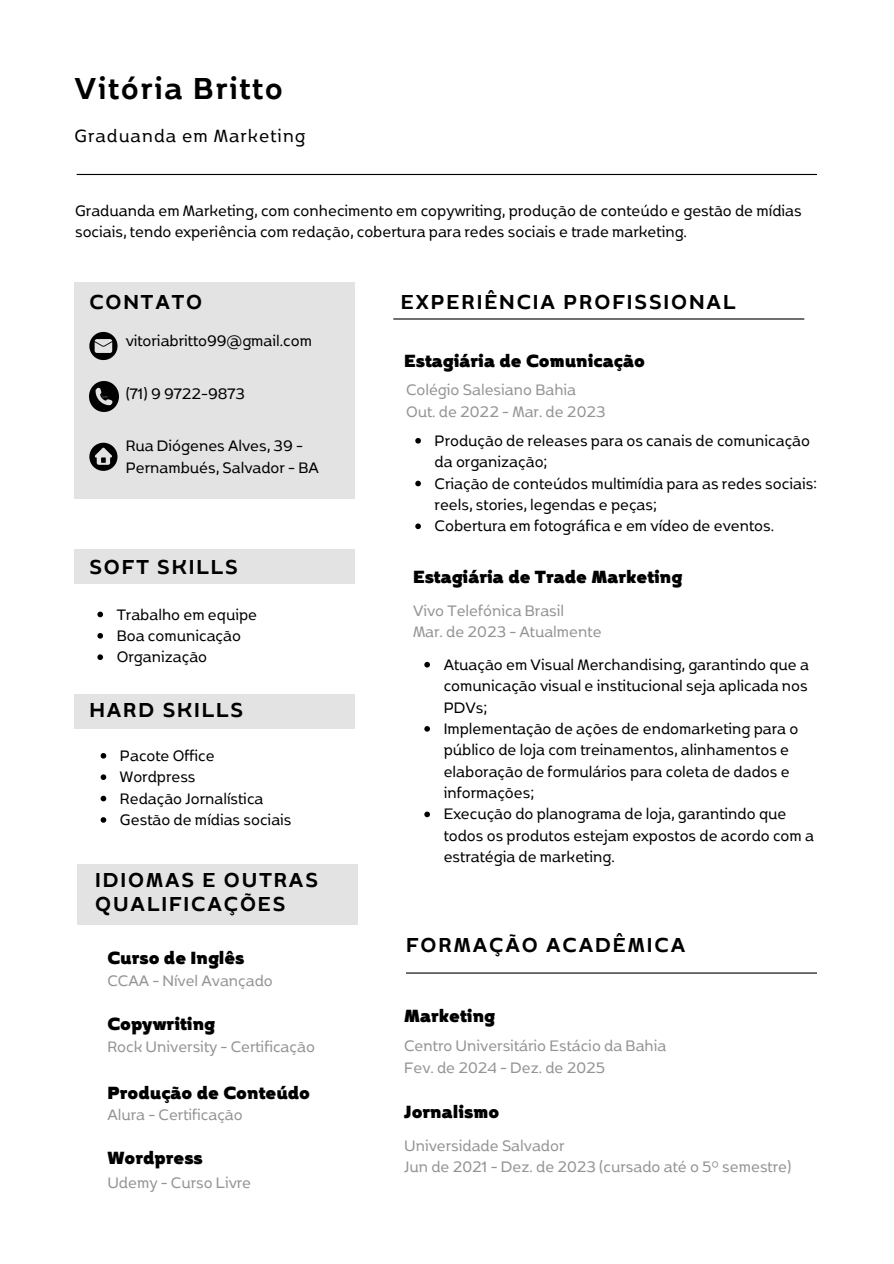
<style>
.page{position:relative;width:894px;height:1264px;background:#fff}
.page>*{position:absolute;margin:0;border:0;box-sizing:border-box;transform-origin:0 0}
.t1{font:600 36px "Boriboon";letter-spacing:.05em;color:#000}
.t2{font:600 24px/23.7px "Boriboon";letter-spacing:.08em;color:#000}
.t3{font:900 21px "Boriboon";color:#000}
.t4{font:21px "Boriboon";letter-spacing:.05em;color:#000}
.t5{font:18px/21.3px "Boriboon";color:#000}
.t6{font:18px "Boriboon";color:#949494}
</style>
<div class="page">
<div style="left:74px;top:282px;width:281px;height:216px;background:#e3e3e3"></div>
<img style="left:89px;top:382px;width:30px;height:29px">
<svg style="left:89px;top:332px;width:28px;height:28px"></svg>
<svg style="left:89px;top:443px;width:28px;height:28px"></svg>
<div style="left:74px;top:549px;width:281px;height:34px;background:#e3e3e3"></div>
<hr style="left:77px;top:174px;width:739px;height:1px;background:#000">
<svg style="left:415px;top:438px;width:6px;height:5px"></svg>
<svg style="left:415px;top:480px;width:6px;height:6px"></svg>
<svg style="left:415px;top:523px;width:6px;height:6px"></svg>
<svg style="left:424px;top:662px;width:6px;height:5px"></svg>
<svg style="left:424px;top:726px;width:6px;height:5px"></svg>
<svg style="left:424px;top:811px;width:6px;height:6px"></svg>
<div style="left:77px;top:864px;width:280px;height:61px;background:#e3e3e3"></div>
<hr style="left:393px;top:318px;width:411px;height:1px;background:#000">
<hr style="left:406px;top:972px;width:410px;height:1px;background:#000">
<svg style="left:97px;top:611px;width:6px;height:6px"></svg>
<svg style="left:97px;top:633px;width:6px;height:5px"></svg>
<svg style="left:97px;top:654px;width:6px;height:6px"></svg>
<div style="left:74px;top:693px;width:281px;height:35px;background:#e3e3e3"></div>
<svg style="left:101px;top:753px;width:5px;height:5px"></svg>
<svg style="left:101px;top:774px;width:5px;height:6px"></svg>
<svg style="left:101px;top:795px;width:5px;height:6px"></svg>
<svg style="left:101px;top:817px;width:5px;height:5px"></svg>
<h1 class="t1" style="left:74px;top:66px;width:210px">Vitória Britto</h1>
<p class="t4" style="left:74px;top:122px;width:232px">Graduanda em Marketing</p>
<p class="t5" style="left:75px;top:199px;width:728px">Graduanda em Marketing, com conhecimento em copywriting, produção de conteúdo e gestão de mídias sociais, tendo experiência com redação, cobertura para redes sociais e trade marketing.</p>
<p class="t2" style="left:89px;top:289px;width:114px">CONTATO</p>
<p class="t5" style="left:126px;top:329px;width:188px">vitoriabritto99@gmail.com</p>
<h2 class="t5" style="left:126px;top:382px;width:121px">(71) 9 9722-9873</h2>
<p class="t5" style="left:126px;top:434px;width:195px">Rua Diógenes Alves, 39 -<br>Pernambués, Salvador - BA</p>
<h2 class="t2" style="left:89px;top:554px;width:150px">SOFT SKILLS</h2>
<h3 class="t5" style="left:117px;top:602px;width:142px">Trabalho em equipe</h3>
<p class="t5" style="left:117px;top:624px;width:126px">Boa comunicação</p>
<h3 class="t5" style="left:117px;top:645px;width:92px">Organização</h3>
<p class="t2" style="left:89px;top:697px;width:155px">HARD SKILLS</p>
<h3 class="t5" style="left:120px;top:744px;width:96px">Pacote Office</h3>
<p class="t5" style="left:120px;top:765px;width:77px">Wordpress</p>
<p class="t5" style="left:120px;top:786px;width:145px">Redação Jornalística</p>
<h3 class="t5" style="left:120px;top:808px;width:173px">Gestão de mídias sociais</h3>
<p class="t2" style="left:95px;top:867px;width:224px">IDIOMAS E OUTRAS<br>QUALIFICAÇÕES</p>
<p class="t3" style="left:107px;top:944px;width:138px">Curso de Inglês</p>
<h2 class="t6" style="left:107px;top:969px;width:167px">CCAA - Nível Avançado</h2>
<p class="t3" style="left:107px;top:1010px;width:109px">Copywriting</p>
<p class="t6" style="left:107px;top:1035px;width:209px">Rock University - Certificação</p>
<p class="t3" style="left:107px;top:1078px;width:204px">Produção de Conteúdo</p>
<p class="t6" style="left:107px;top:1103px;width:137px">Alura - Certificação</p>
<h3 class="t3" style="left:107px;top:1144px;width:97px">Wordpress</h3>
<p class="t6" style="left:107px;top:1170px;width:145px">Udemy - Curso Livre</p>
<p class="t2" style="left:401px;top:289px;width:336px">EXPERIÊNCIA PROFISSIONAL</p>
<p class="t3" style="left:404px;top:347px;width:242px">Estagiária de Comunicação</p>
<p class="t6" style="left:406px;top:378px;width:172px">Colégio Salesiano Bahia</p>
<h2 class="t6" style="left:406px;top:400px;width:201px">Out. de 2022 - Mar. de 2023</h2>
<h3 class="t5" style="left:434px;top:429px;width:377px">Produção de releases para os canais de comunicação da organização;</h3>
<p class="t5" style="left:434px;top:471px;width:383px">Criação de conteúdos multimídia para as redes sociais: reels, stories, legendas e peças;</p>
<p class="t5" style="left:434px;top:514px;width:341px">Cobertura em fotográfica e em vídeo de eventos.</p>
<p class="t3" style="left:413px;top:563px;width:271px">Estagiária de Trade Marketing</p>
<p class="t6" style="left:413px;top:599px;width:153px">Vivo Telefónica Brasil</p>
<p class="t6" style="left:413px;top:620px;width:190px">Mar. de 2023 - Atualmente</p>
<h2 class="t5" style="left:443px;top:653px;width:367px;text-align:justify">Atuação em Visual Merchandising, garantindo que a comunicação visual e institucional seja aplicada nos PDVs;</h2>
<h3 class="t5" style="left:443px;top:717px;width:356px">Implementação de ações de endomarketing para o público de loja com treinamentos, alinhamentos e elaboração de formulários para coleta de dados e informações;</h3>
<p class="t5" style="left:443px;top:802px;width:372px">Execução do planograma de loja, garantindo que todos os produtos estejam expostos de acordo com a estratégia de marketing.</p>
<p class="t2" style="left:406px;top:931px;width:280px">FORMAÇÃO ACADÊMICA</p>
<h2 class="t3" style="left:404px;top:1002px;width:92px">Marketing</h2>
<p class="t6" style="left:404px;top:1034px;width:264px">Centro Universitário Estácio da Bahia</p>
<p class="t6" style="left:404px;top:1055px;width:202px">Fev. de 2024 - Dez. de 2025</p>
<p class="t3" style="left:404px;top:1098px;width:97px">Jornalismo</p>
<p class="t6" style="left:404px;top:1134px;width:162px">Universidade Salvador</p>
<h3 class="t6" style="left:404px;top:1155px;width:388px">Jun de 2021 - Dez. de 2023 (cursado até o 5º semestre)</h3>
</div>
